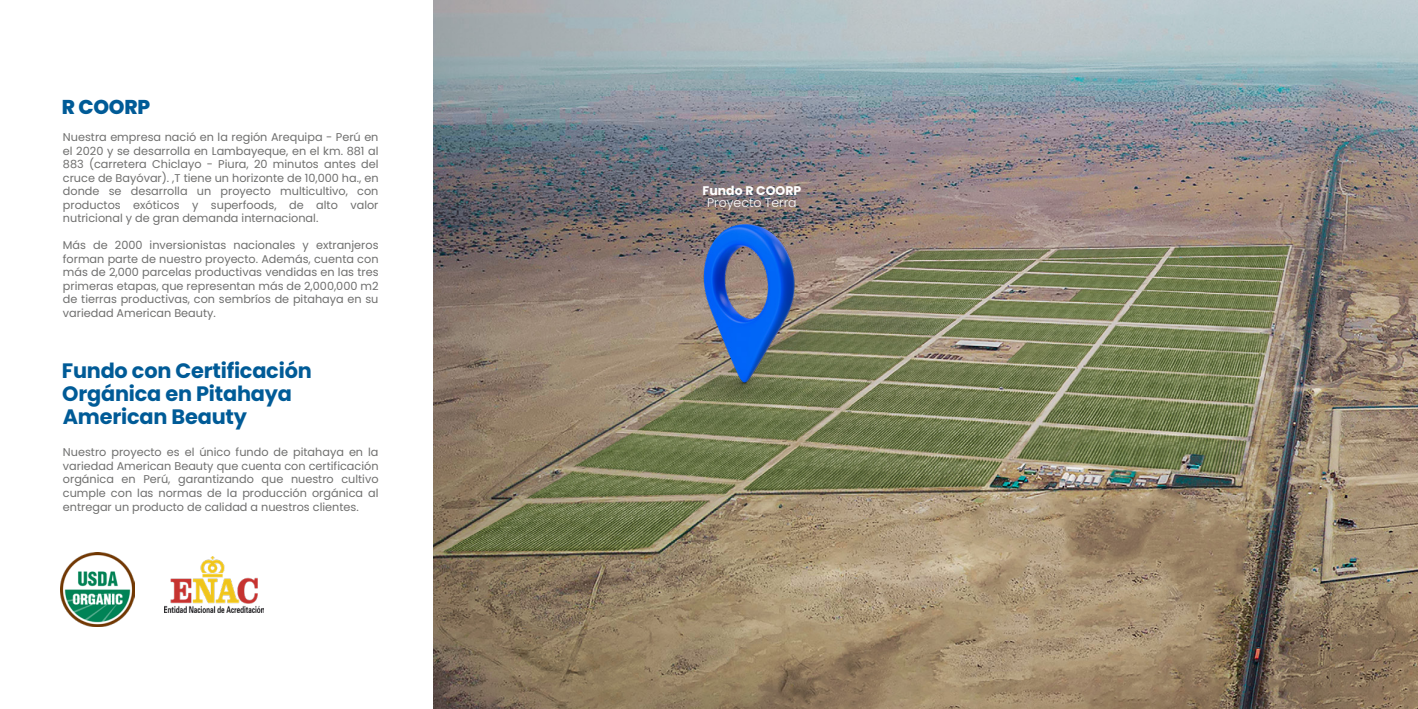
<style>
.page{position:relative;width:1418px;height:709px;background:#fff}
.page>*{position:absolute;margin:0;border:0;box-sizing:border-box;transform-origin:0 0}
.t1{font:700 20.88px/23.1px "Poppins";letter-spacing:-.01em;color:#005b97}
.t2{font:800 20px "Poppins";letter-spacing:-.01em;color:#005b97}
.t3{font:300 12.5px "Poppins";color:#fff}
.t4{font:700 12.5px "Poppins";color:#fff}
.t5{font:11.25px/13.5px "Poppins";color:#6f6f6e;text-align:justify}
</style>
<div class="page">
<img style="left:433px;top:0;width:984px;height:709px">
<img style="left:698px;top:222px;width:100px;height:176px">
<img style="left:164px;top:557px;width:100px;height:56px">
<img style="left:60px;top:552px;width:74px;height:74px">
<h2 class="t2" style="left:62px;top:95px;width:90px">R COORP</h2>
<p class="t5" style="left:63px;top:130px;width:317px">Nuestra empresa nació en la región Arequipa - Perú en el 2020 y se desarrolla en Lambayeque, en el km. 881 al 883 (carretera Chiclayo - Piura, 20 minutos antes del cruce de Bayóvar). ,T tiene un horizonte de 10,000 ha., en donde se desarrolla un proyecto multicultivo, con productos exóticos y superfoods, de alto valor nutricional y de gran demanda internacional.</p>
<p class="t5" style="left:63px;top:238px;width:317px">Más de 2000 inversionistas nacionales y extranjeros forman parte de nuestro proyecto. Además, cuenta con más de 2,000 parcelas productivas vendidas en las tres primeras etapas, que representan más de 2,000,000 m2 de tierras productivas, con sembríos de pitahaya en su variedad American Beauty.</p>
<h1 class="t1" style="left:62px;top:359px;width:251px">Fundo con Certificación</h1>
<h1 class="t1" style="left:62px;top:382px;width:231px">Orgánica en Pitahaya<br>American Beauty</h1>
<p class="t5" style="left:63px;top:446px;width:317px">Nuestro proyecto es el único fundo de pitahaya en la variedad American Beauty que cuenta con certificación orgánica en Perú, garantizando que nuestro cultivo cumple con las normas de la producción orgánica al entregar un producto de calidad a nuestros clientes.</p>
<p class="t4" style="left:702px;top:183px;width:100px">Fundo R COORP</p>
<p class="t3" style="left:707px;top:196px;width:91px">Proyecto Terra</p>
</div>
